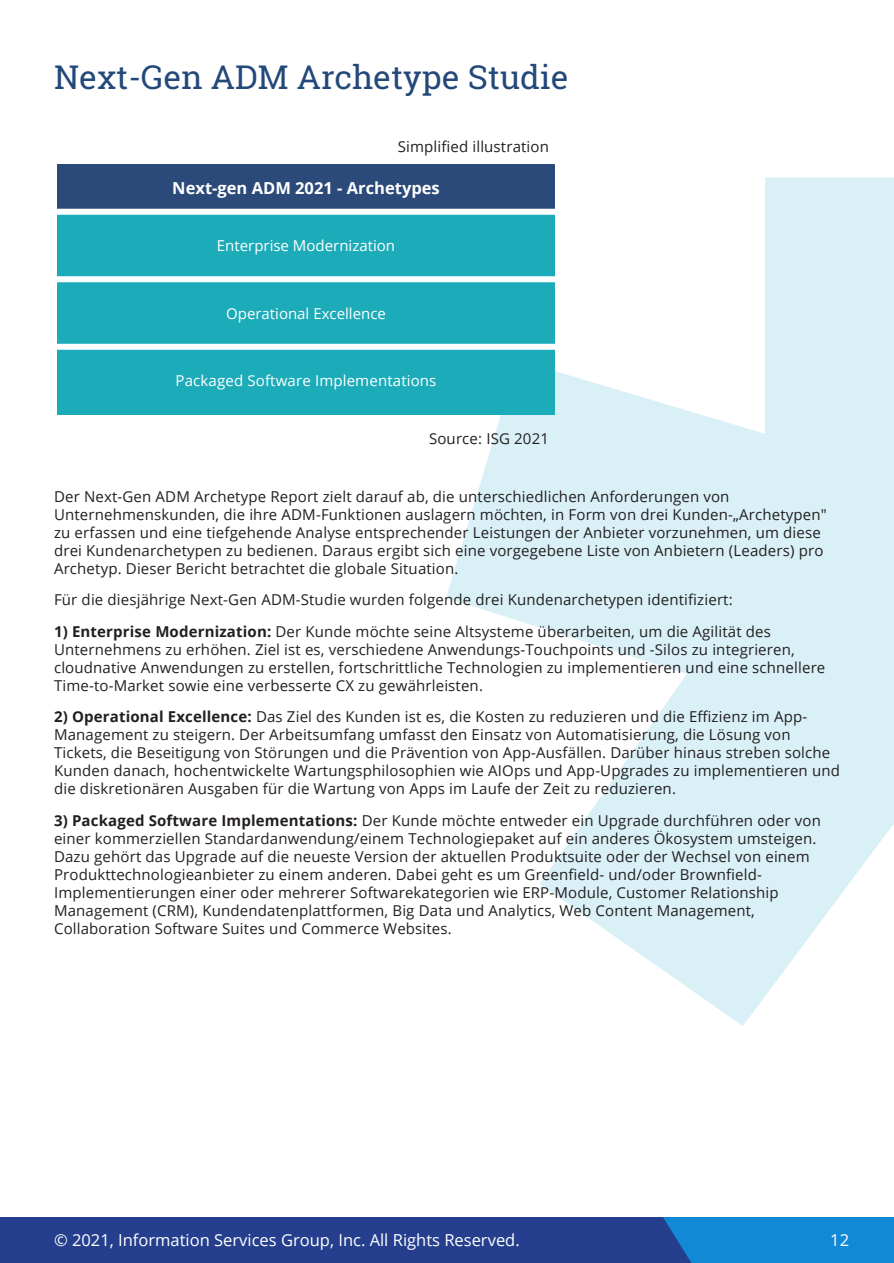
<style>
.page{position:relative;width:894px;height:1263px;background:#fff}
.page>*{position:absolute;margin:0;border:0;box-sizing:border-box;transform-origin:0 0}
.t1{font:33px "Roboto Slab";color:#23487a}
.t2{font:16.5px "Open Sans";color:#fff}
.Body_Copy{font:700 16.5px "Open Sans";color:#fff}
.Body_Copy-2{font:15px/18px "Open Sans";letter-spacing:.01em;color:#231f20}
.Body_Copy-3{font:15px "Open Sans";color:#fff}
.s1{font-weight:700}
</style>
<div class="page">
<div style="left:0;top:1217px;width:893px;height:46px;background:#253f8e"></div>
<div style="left:663px;top:1217px;width:230px;height:46px;background:#1289d7"></div>
<svg style="left:446px;top:177px;width:447px;height:849px;fill:#d9f0f6"></svg>
<div style="left:57px;top:164px;width:497px;height:48px;background:#2b4a79"></div>
<div style="left:57px;top:212px;width:497px;height:67px;background:#1cabb9"></div>
<div style="left:57px;top:279px;width:497px;height:68px;background:#1cabb9"></div>
<div style="left:57px;top:347px;width:497px;height:67px;background:#1cabb9"></div>
<div style="left:57px;top:209px;width:497px;height:6px;background:#fff"></div>
<div style="left:57px;top:276px;width:497px;height:6px;background:#fff"></div>
<div style="left:57px;top:344px;width:497px;height:6px;background:#fff"></div>
<p class="t1" style="left:54px;top:54px;width:516px">Next-Gen ADM Archetype Studie</p>
<p class="Body_Copy-2" style="left:397px;top:137px;width:153px">Simplified illustration</p>
<p class="Body_Copy" style="left:172px;top:177px;width:269px">Next-gen ADM 2021 - Archetypes</p>
<p class="Body_Copy-3" style="left:217px;top:235px;width:180px">Enterprise Modernization</p>
<p class="Body_Copy-3" style="left:226px;top:303px;width:161px">Operational Excellence</p>
<p class="Body_Copy-3" style="left:175px;top:370px;width:262px">Packaged Software Implementations</p>
<p class="Body_Copy-2" style="left:429px;top:429px;width:121px">Source: ISG 2021</p>
<p class="Body_Copy-2" style="left:54px;top:487px;width:774px">Der Next-Gen ADM Archetype Report zielt darauf ab, die unterschiedlichen Anforderungen von Unternehmenskunden, die ihre ADM-Funktionen auslagern möchten, in Form von drei Kunden-„Archetypen" zu erfassen und eine tiefgehende Analyse entsprechender Leistungen der Anbieter vorzunehmen, um diese drei Kundenarchetypen zu bedienen. Daraus ergibt sich eine vorgegebene Liste von Anbietern (Leaders) pro Archetyp. Dieser Bericht betrachtet die globale Situation.</p>
<p class="Body_Copy-2" style="left:54px;top:590px;width:680px">Für die diesjährige Next-Gen ADM-Studie wurden folgende drei Kundenarchetypen identifiziert:</p>
<p class="Body_Copy-2" style="left:54px;top:622px;width:772px"><span class="s1">1) Enterprise Modernization:</span> Der Kunde möchte seine Altsysteme überarbeiten, um die Agilität des Unternehmens zu erhöhen. Ziel ist es, verschiedene Anwendungs-Touchpoints und -Silos zu integrieren, cloudnative Anwendungen zu erstellen, fortschrittliche Technologien zu implementieren und eine schnellere Time-to-Market sowie eine verbesserte CX zu gewährleisten.</p>
<p class="Body_Copy-2" style="left:54px;top:707px;width:787px"><span class="s1">2) Operational Excellence:</span> Das Ziel des Kunden ist es, die Kosten zu reduzieren und die Effizienz im App-Management zu steigern. Der Arbeitsumfang umfasst den Einsatz von Automatisierung, die Lösung von Tickets, die Beseitigung von Störungen und die Prävention von App-Ausfällen. Darüber hinaus streben solche Kunden danach, hochentwickelte Wartungsphilosophien wie AIOps und App-Upgrades zu implementieren und die diskretionären Ausgaben für die Wartung von Apps im Laufe der Zeit zu reduzieren.</p>
<p class="Body_Copy-2" style="left:54px;top:811px;width:768px"><span class="s1">3) Packaged Software Implementations:</span> Der Kunde möchte entweder ein Upgrade durchführen oder von einer kommerziellen Standardanwendung/einem Technologiepaket auf ein anderes Ökosystem umsteigen.<br>Dazu gehört das Upgrade auf die neueste Version der aktuellen Produktsuite oder der Wechsel von einem Produkttechnologieanbieter zu einem anderen. Dabei geht es um Greenfield- und/oder Brownfield-Implementierungen einer oder mehrerer Softwarekategorien wie ERP-Module, Customer Relationship Management (CRM), Kundendatenplattformen, Big Data und Analytics, Web Content Management, Collaboration Software Suites und Commerce Websites.</p>
<p class="t2" style="left:54px;top:1229px;width:467px">© 2021, Information Services Group, Inc. All Rights Reserved.</p>
<p class="t2" style="left:830px;top:1229px;width:20px">12</p>
</div>
